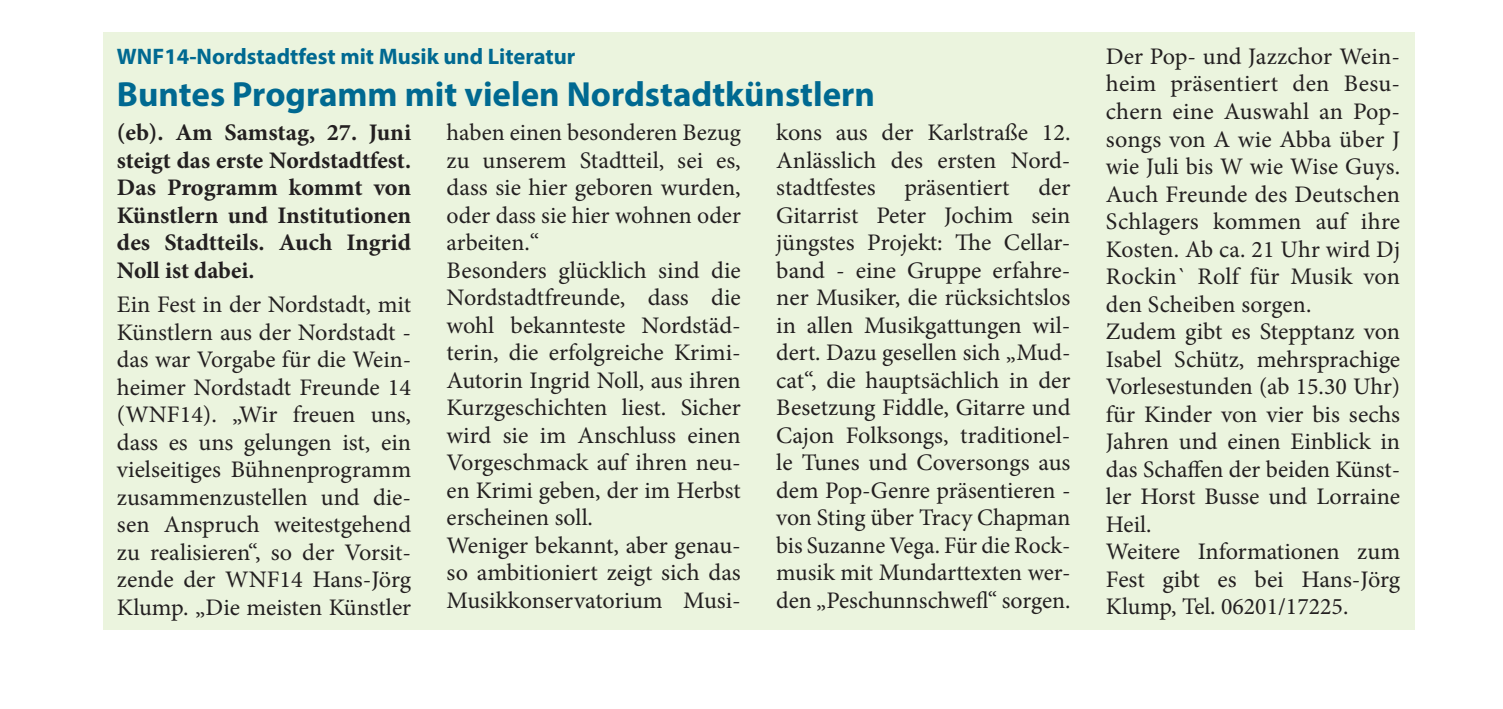
<style>
.page{position:relative;width:1503px;height:709px;background:#fff}
.page>*{position:absolute;margin:0;border:0;box-sizing:border-box;transform-origin:0 0}
.t1{font:700 35px "Myriad Pro";color:#006991}
.t2{font:23.75px/27.5px "Minion Pro";color:#231f20;text-align:justify}
.t3{font:700 23.75px/27.5px "Minion Pro";letter-spacing:-.005em;color:#231f20;text-align:justify}
.t4{font:700 22.5px "Myriad Pro";color:#006991}
</style>
<div class="page">
<div style="left:103px;top:32px;width:1311px;height:598px;background:#ebf4de"></div>
<p class="t4" style="left:117px;top:41px;width:460px">WNF14-Nordstadtfest mit Musik und Literatur</p>
<h1 class="t1" style="left:117px;top:71px;width:759px">Buntes Programm mit vielen Nordstadtkünstlern</h1>
<p class="t3" style="left:117px;top:118px;width:296px">(eb). Am Samstag, 27. Juni steigt das erste Nordstadtfest.<br>Das Programm kommt von Künstlern und Institutionen des Stadtteils. Auch Ingrid Noll ist dabei.</p>
<p class="t2" style="left:117px;top:291px;width:296px">Ein Fest in der Nordstadt, mit Künstlern aus der Nordstadt - das war Vorgabe für die Wein&shy;heimer Nordstadt Freunde 14 (WNF14). „Wir freuen uns, dass es uns gelungen ist, ein vielseitiges Bühnenprogramm zusammenzustellen und die&shy;sen Anspruch weitestgehend zu realisieren“, so der Vorsit&shy;zende der WNF14 Hans-Jörg Klump. „Die meisten Künstler</p>
<p class="t2" style="left:446px;top:119px;width:296px;text-align:left">haben einen besonderen Bezug zu unserem Stadtteil, sei es, dass sie hier geboren wurden, oder dass sie hier wohnen oder arbeiten.“<br>Besonders glücklich sind die<br>Nordstadtfreunde, dass die wohl bekannteste Nordstäd&shy;terin, die erfolgreiche Krimi-<br>Autorin Ingrid Noll, aus ihren<br>Kurzgeschichten liest. Sicher wird sie im Anschluss einen<br>Vorgeschmack auf ihren neu&shy;en Krimi geben, der im Herbst erscheinen soll.<br>Weniger bekannt, aber genau&shy;so ambitioniert zeigt sich das<br>Musikkonservatorium Musi-</p>
<p class="t2" style="left:776px;top:119px;width:296px">kons aus der Karlstraße 12.<br>Anlässlich des ersten Nord&shy;stadtfestes präsentiert der Gitarrist Peter Jochim sein jüngstes Projekt: The Cellar&shy;band - eine Gruppe erfahre&shy;ner Musiker, die rücksichtslos in allen Musikgattungen wil&shy;dert. Dazu gesellen sich „Mud&shy;cat“, die hauptsächlich in der Besetzung Fiddle, Gitarre und Cajon Folksongs, traditionel&shy;le Tunes und Coversongs aus dem Pop-Genre präsentieren - von Sting über Tracy Chapman bis Suzanne Vega. Für die Rock&shy;musik mit Mundarttexten wer&shy;den „Peschunnschwefl“ sorgen.</p>
<p class="t2" style="left:1106px;top:43px;width:296px;text-align:left">Der Pop- und Jazzchor Wein&shy;heim präsentiert den Besu&shy;chern eine Auswahl an Pop&shy;songs von A wie Abba über J wie Juli bis W wie Wise Guys.<br>Auch Freunde des Deutschen<br>Schlagers kommen auf ihre<br>Kosten. Ab ca. 21 Uhr wird Dj<br>Rockin` Rolf für Musik von den Scheiben sorgen.<br>Zudem gibt es Stepptanz von<br>Isabel Schütz, mehrsprachige<br>Vorlesestunden (ab 15.30 Uhr) für Kinder von vier bis sechs<br>Jahren und einen Einblick in das Schaffen der beiden Künst&shy;ler Horst Busse und Lorraine<br>Heil.<br>Weitere Informationen zum<br>Fest gibt es bei Hans-Jörg<br>Klump, Tel. 06201/17225.</p>
</div>
